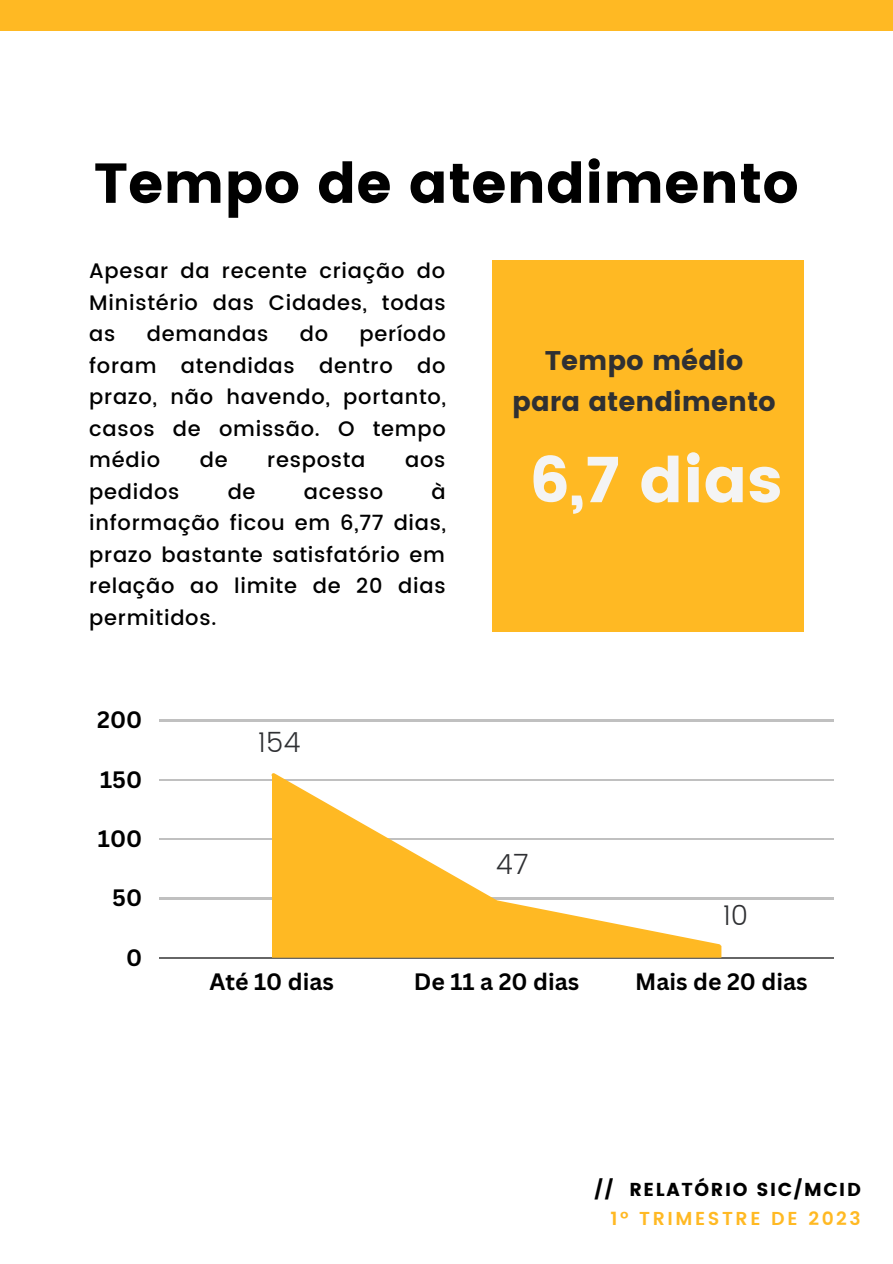
<style>
.page{position:relative;width:893px;height:1264px;background:#fff}
.page>*{position:absolute;margin:0;border:0;box-sizing:border-box;transform-origin:0 0}
.t1{font:63px "Poppins";color:#f4f4f4}
.t2{font:56.1px "Poppins";color:#000}
.t3{font:300 27.45px "Poppins";color:#2f3033}
.t4{font:27px/41.5px "Poppins";color:#2f3033;text-align:center}
.t5{font:700 23.1px "Canva Sans";color:#000}
.t6{font:500 21px/31.5px "Poppins";letter-spacing:.035em;color:#000;text-align:justify}
.t7{font:18.75px "Poppins";letter-spacing:.09em;color:#000}
.t8{font:600 18.75px "Poppins";letter-spacing:.135em;color:#ffb923}
</style>
<div class="page">
<div style="left:0;top:0;width:892px;height:31px;background:#ffb923"></div>
<hr style="left:159px;top:719px;width:674px;height:2px;background:#000">
<hr style="left:159px;top:779px;width:674px;height:1px;background:#000">
<hr style="left:159px;top:838px;width:674px;height:1px;background:#000">
<hr style="left:159px;top:897px;width:674px;height:2px;background:#000">
<hr style="left:159px;top:957px;width:674px;height:1px;background:#000">
<div style="left:272px;top:950px;width:449px;height:7px;background:#ffb923"></div>
<svg style="left:268px;top:773px;width:455px;height:177px"></svg>
<div style="left:492px;top:260px;width:311px;height:371px;background:#ffb923"></div>
<h2 class="t2" style="left:94px;top:151px;width:706px">Tempo de atendimento</h2>
<p class="t6" style="left:89px;top:255px;width:358px">Apesar da recente criação do Ministério das Cidades, todas as</p>
<p class="t6" style="left:89px;top:318px;width:358px;text-indent:270px">período foram atendidas dentro do prazo, não havendo, portanto, casos de omissão. O tempo médio</p>
<p class="t6" style="left:147px;top:318px;width:123px">demandas</p>
<p class="t6" style="left:300px;top:318px;width:30px">do</p>
<p class="t6" style="left:200px;top:444px;width:29px">de</p>
<p class="t6" style="left:267px;top:444px;width:100px">resposta</p>
<p class="t6" style="left:405px;top:444px;width:42px">aos</p>
<p class="t6" style="left:89px;top:475px;width:358px;text-indent:342px">à informação ficou em 6,77 dias, prazo bastante satisfatório em relação ao limite de 20 dias permitidos.</p>
<p class="t6" style="left:89px;top:475px;width:92px">pedidos</p>
<p class="t6" style="left:228px;top:475px;width:29px">de</p>
<p class="t6" style="left:304px;top:475px;width:81px">acesso</p>
<p class="t5" style="left:97px;top:703px;width:47px">200</p>
<p class="t5" style="left:100px;top:763px;width:44px">150</p>
<p class="t5" style="left:98px;top:822px;width:46px">100</p>
<p class="t5" style="left:112px;top:881px;width:31px">50</p>
<p class="t5" style="left:126px;top:940px;width:18px">0</p>
<h3 class="t3" style="left:258px;top:726px;width:44px">154</h3>
<p class="t4" style="left:512px;top:340px;width:265px">Tempo médio para atendimento</p>
<h1 class="t1" style="left:529px;top:443px;width:254px">6,7 dias</h1>
<h3 class="t3" style="left:496px;top:848px;width:34px">47</h3>
<h3 class="t3" style="left:722px;top:899px;width:27px">10</h3>
<p class="t5" style="left:209px;top:965px;width:126px">Até 10 dias</p>
<p class="t5" style="left:414px;top:965px;width:167px">De 11 a 20 dias</p>
<p class="t5" style="left:635px;top:965px;width:174px">Mais de 20 dias</p>
<p class="t7" style="left:594px;top:1178px;width:268px">// RELATÓRIO SIC/MCID</p>
<p class="t8" style="left:610px;top:1207px;width:252px">1º TRIMESTRE DE 2023</p>
</div>
